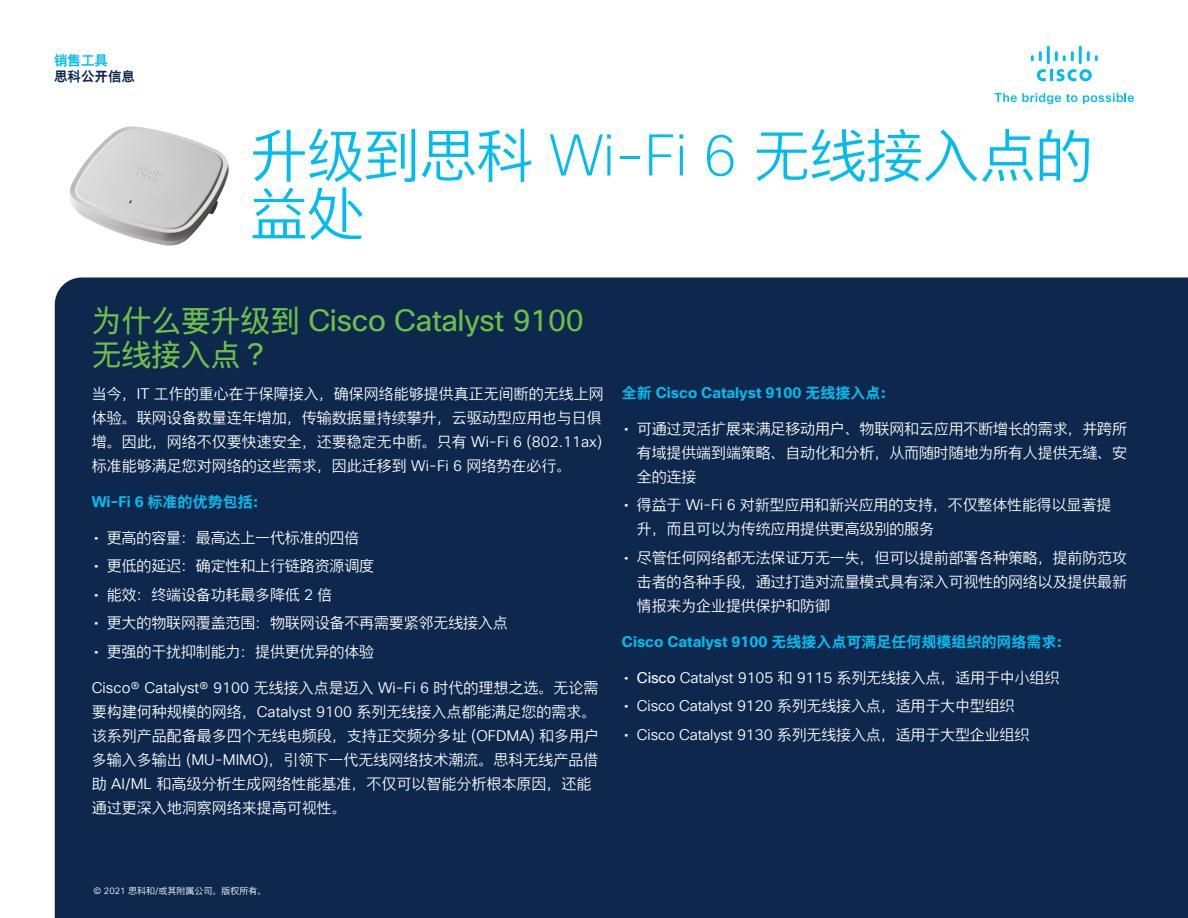
<style>
.page{position:relative;width:1188px;height:918px;background:#fff}
.page>*{position:absolute;margin:0;border:0;box-sizing:border-box;transform-origin:0 0}
.Title_Headline{font:57px/58.5px "Cisco Sans CHS Light";letter-spacing:-.01em;color:#01bcec}
.Intro_Heading{font:30px/34.5px "Cisco Sans TT";letter-spacing:-.01em;color:#6dbe4b}
.Body{font:15px/24px "Cisco Sans CHS Light";color:#fff}
.t1{font:15px "Cisco Sans TT Light";letter-spacing:-.01em;color:#fff}
.Body-2{font:15px "Cisco Sans CHS Bold";color:#01bcec}
.Body-3{font:700 15px "Cisco Sans TT";color:#01bcec}
.t2{font:13.5px "Cisco Sans CHS Bold";color:#0d274d}
.t3{font:13.5px "Cisco Sans CHS Medium";color:#01bcec}
.Footer_white{font:9px "Cisco Sans CHS Light";color:#fff}
.s1{font-family:"Cisco Sans TT";font-weight:200}
.s2{font-family:"Cisco Sans CHS"}
.s3{font-family:"Cisco Sans TT Light"}
.s4{font-family:"Cisco Sans TT";font-weight:700}
.s5{font-family:"Cisco Sans TT"}
.s6{font-family:"Cisco Sans CHS Bold";font-weight:400}
.s7{font-family:"Cisco Sans CHS Light"}
</style>
<div class="page">
<svg style="left:995px;top:93px;width:82px;height:11px"></svg>
<svg style="left:1083px;top:93px;width:51px;height:11px"></svg>
<svg style="left:1037px;top:69px;width:55px;height:12px"></svg>
<svg style="left:1031px;top:51px;width:11px;height:10px"></svg>
<hr style="left:1047px;top:46px;width:3px;height:18px;background:#00bdeb">
<svg style="left:1055px;top:51px;width:19px;height:10px"></svg>
<hr style="left:1079px;top:46px;width:3px;height:18px;background:#00bdeb">
<svg style="left:1087px;top:51px;width:11px;height:10px"></svg>
<div style="left:55px;top:278px;width:1133px;height:640px;background:#0d274d"></div>
<img style="left:69px;top:126px;width:160px;height:120px">
<p class="t3" style="left:54px;top:51px;width:55px">销售工具</p>
<p class="t2" style="left:54px;top:67px;width:82px">思科公开信息</p>
<p class="Title_Headline" style="left:250px;top:126px;width:844px">升级到思科 <span class="s1">Wi-Fi 6</span> 无线接入点的益处</p>
<p class="Intro_Heading" style="left:92px;top:304px;width:493px"><span class="s2">为什么要升级到</span> Cisco Catalyst 9100<span class="s2">无线接入点？</span></p>
<p class="Body" style="left:92px;top:382px;width:513px">当今，<span class="s3">IT</span> 工作的重心在于保障接入，确保网络能够提供真正无间断的无线上网体验。联网设备数量连年增加，传输数据量持续攀升，云驱动型应用也与日俱增。因此，网络不仅要快速安全，还要稳定无中断。只有 <span class="s3">Wi-Fi 6 (802.11ax)</span>标准能够满足您对网络的这些需求，因此迁移到 <span class="s3">Wi-Fi 6</span> 网络势在必行。</p>
<p class="Body-2" style="left:92px;top:492px;width:177px"><span class="s4">Wi-Fi 6</span> 标准的优势包括：</p>
<p class="Body" style="left:94px;top:526px;width:267px"><span class="s5">•</span> 更高的容量：最高达上一代标准的四倍</p>
<p class="Body" style="left:94px;top:554px;width:282px"><span class="s5">•</span> 更低的延迟：确定性和上行链路资源调度</p>
<p class="Body" style="left:94px;top:583px;width:240px"><span class="s5">•</span> 能效：终端设备功耗最多降低 <span class="s3">2</span> 倍</p>
<p class="Body" style="left:94px;top:611px;width:415px"><span class="s5">•</span> 更大的物联网覆盖范围：物联网设备不再需要紧邻无线接入点</p>
<p class="Body" style="left:94px;top:640px;width:282px"><span class="s5">•</span> 更强的干扰抑制能力：提供更优异的体验</p>
<p class="Body" style="left:92px;top:676px;width:509px"><span class="s3">Cisco® Catalyst® 9100</span> 无线接入点是迈入 <span class="s3">Wi-Fi 6</span> 时代的理想之选。无论需要构建何种规模的网络，<span class="s3">Catalyst 9100</span> 系列无线接入点都能满足您的需求。该系列产品配备最多四个无线电频段，支持正交频分多址 <span class="s3">(OFDMA)</span> 和多用户多输入多输出 <span class="s3">(MU-MIMO)</span>，引领下一代无线网络技术潮流。思科无线产品借助 <span class="s3">AI/ML</span> 和高级分析生成网络性能基准，不仅可以智能分析根本原因，还能通过更深入地洞察网络来提高可视性。</p>
<p class="Body-3" style="left:622px;top:383px;width:275px"><span class="s6">全新</span> Cisco Catalyst 9100 <span class="s6">无线接入点：</span></p>
<p class="Body" style="left:637px;top:417px;width:492px;text-align:justify;text-indent:-13px"><span class="s5">•</span> 可通过灵活扩展来满足移动用户、物联网和云应用不断增长的需求，并跨所有域提供端到端策略、自动化和分析，从而随时随地为所有人提供无缝、安全的连接</p>
<p class="Body" style="left:637px;top:493px;width:476px;text-indent:-13px"><span class="s5">•</span> 得益于 <span class="s3">Wi-Fi 6</span> 对新型应用和新兴应用的支持，不仅整体性能得以显著提升，而且可以为传统应用提供更高级别的服务</p>
<p class="Body" style="left:637px;top:546px;width:492px;text-align:justify;text-indent:-13px"><span class="s5">•</span> 尽管任何网络都无法保证万无一失，但可以提前部署各种策略，提前防范攻击者的各种手段，通过打造对流量模式具有深入可视性的网络以及提供最新情报来为企业提供保护和防御</p>
<p class="Body-2" style="left:622px;top:631px;width:451px"><span class="s4">Cisco Catalyst 9100</span> 无线接入点可满足任何规模组织的网络需求：</p>
<p class="t1" style="left:624px;top:668px;width:437px"><span class="s5">• Cisco</span> Catalyst 9105 <span class="s7">和</span> 9115 <span class="s7">系列无线接入点，适用于中小组织</span></p>
<p class="t1" style="left:624px;top:696px;width:392px"><span class="s5">•</span> Cisco Catalyst 9120 <span class="s7">系列无线接入点，适用于大中型组织</span></p>
<p class="t1" style="left:624px;top:725px;width:407px"><span class="s5">•</span> Cisco Catalyst 9130 <span class="s7">系列无线接入点，适用于大型企业组织</span></p>
<p class="Footer_white" style="left:93px;top:885px;width:175px"><span class="s3">© 2021</span> 思科和<span class="s3">/</span>或其附属公司。版权所有。</p>
</div>
